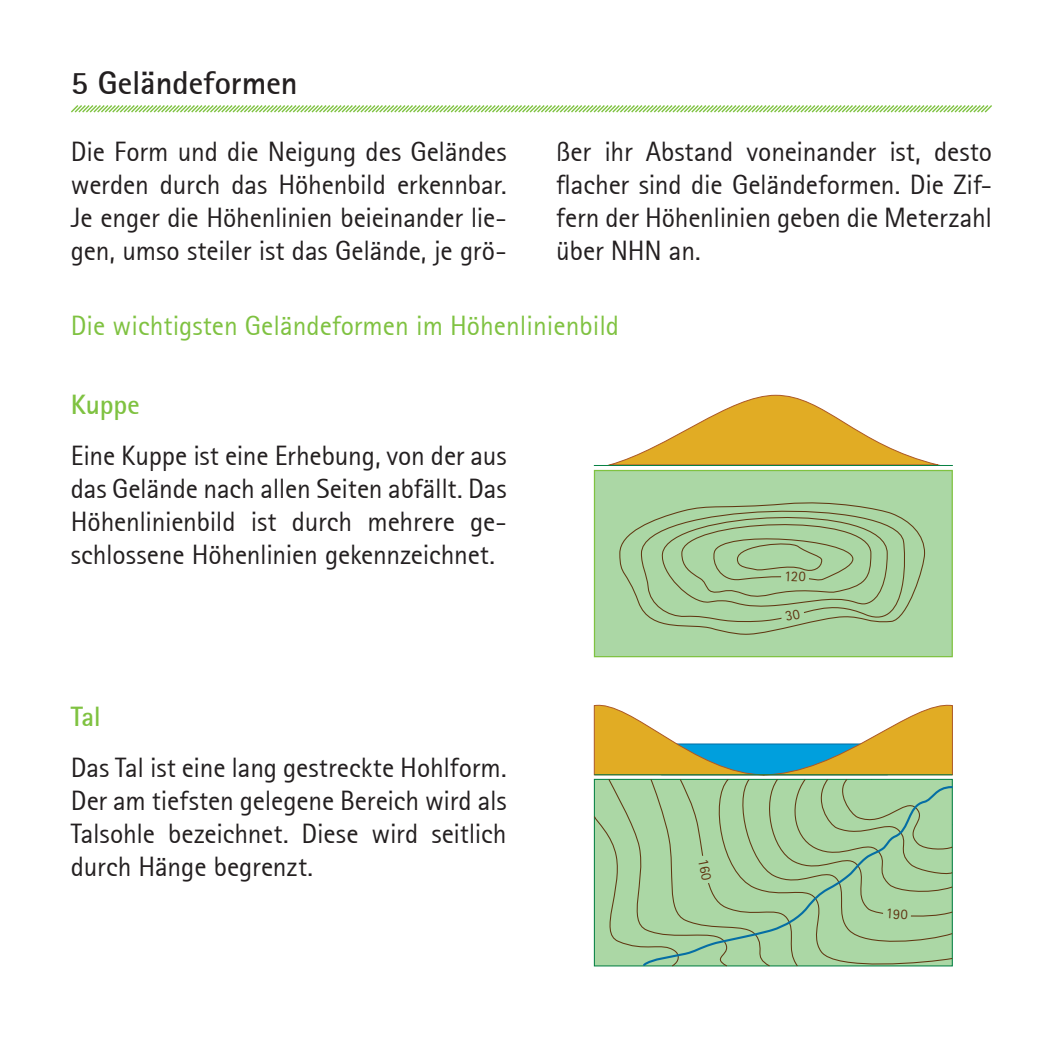
<style>
.page{position:relative;width:1063px;height:1063px;background:#fff}
.page>*{position:absolute;margin:0;border:0;box-sizing:border-box;transform-origin:0 0}
.t1{font:700 32.5px "Rotis Sans Serif";color:#231f20}
.t2{font:27.5px/33px "Rotis Sans Serif";letter-spacing:-.01em;color:#231f20;text-align:justify}
.t3{font:27.5px "Rotis Sans Serif";color:#7fc241}
.t4{font:700 27.5px "Rotis Sans Serif";letter-spacing:-.01em;color:#7fc241}
</style>
<div class="page">
<svg style="left:71px;top:105px;width:921px;height:8px"></svg>
<svg style="left:608px;top:394px;width:332px;height:71px"></svg>
<hr style="left:594px;top:465px;width:359px;height:1px;background:#058143">
<div style="left:594px;top:470px;width:359px;height:187px;background:#abd7a5;border:1px solid #7fc241"></div>
<svg style="left:593px;top:704px;width:360px;height:72px"></svg>
<svg style="left:593px;top:778px;width:360px;height:189px;background:#a6d0a1"></svg>
<svg style="left:641px;top:785px;width:312px;height:182px;background:#a3cd9d"></svg>
<svg style="left:619px;top:502px;width:307px;height:133px"></svg>
<svg style="left:883px;top:908px;width:28px;height:15px"></svg>
<svg style="left:694px;top:855px;width:19px;height:30px"></svg>
<p class="t1" style="left:71px;top:62px;width:228px">5 Geländeformen</p>
<p class="t2" style="left:71px;top:135px;width:437px">Die Form und die Neigung des Geländes werden durch das Höhenbild erkennbar.<br>Je enger die Höhenlinien beieinander lie&shy;gen, umso steiler ist das Gelände, je grö-</p>
<p class="t2" style="left:556px;top:135px;width:437px">ßer ihr Abstand voneinander ist, desto flacher sind die Geländeformen. Die Zif&shy;fern der Höhenlinien geben die Meterzahl über NHN an.</p>
<p class="t3" style="left:71px;top:310px;width:550px">Die wichtigsten Geländeformen im Höhenlinienbild</p>
<p class="t4" style="left:71px;top:387px;width:70px">Kuppe</p>
<p class="t2" style="left:71px;top:439px;width:437px">Eine Kuppe ist eine Erhebung, von der aus das Gelände nach allen Seiten abfällt. Das Höhenlinienbild ist durch mehrere ge&shy;schlossene Höhenlinien gekennzeichnet.</p>
<p class="t4" style="left:71px;top:699px;width:32px">Tal</p>
<p class="t2" style="left:71px;top:751px;width:437px">Das Tal ist eine lang gestreckte Hohlform.<br>Der am tiefsten gelegene Bereich wird als Talsohle bezeichnet. Diese wird seitlich durch Hänge begrenzt.</p>
</div>
